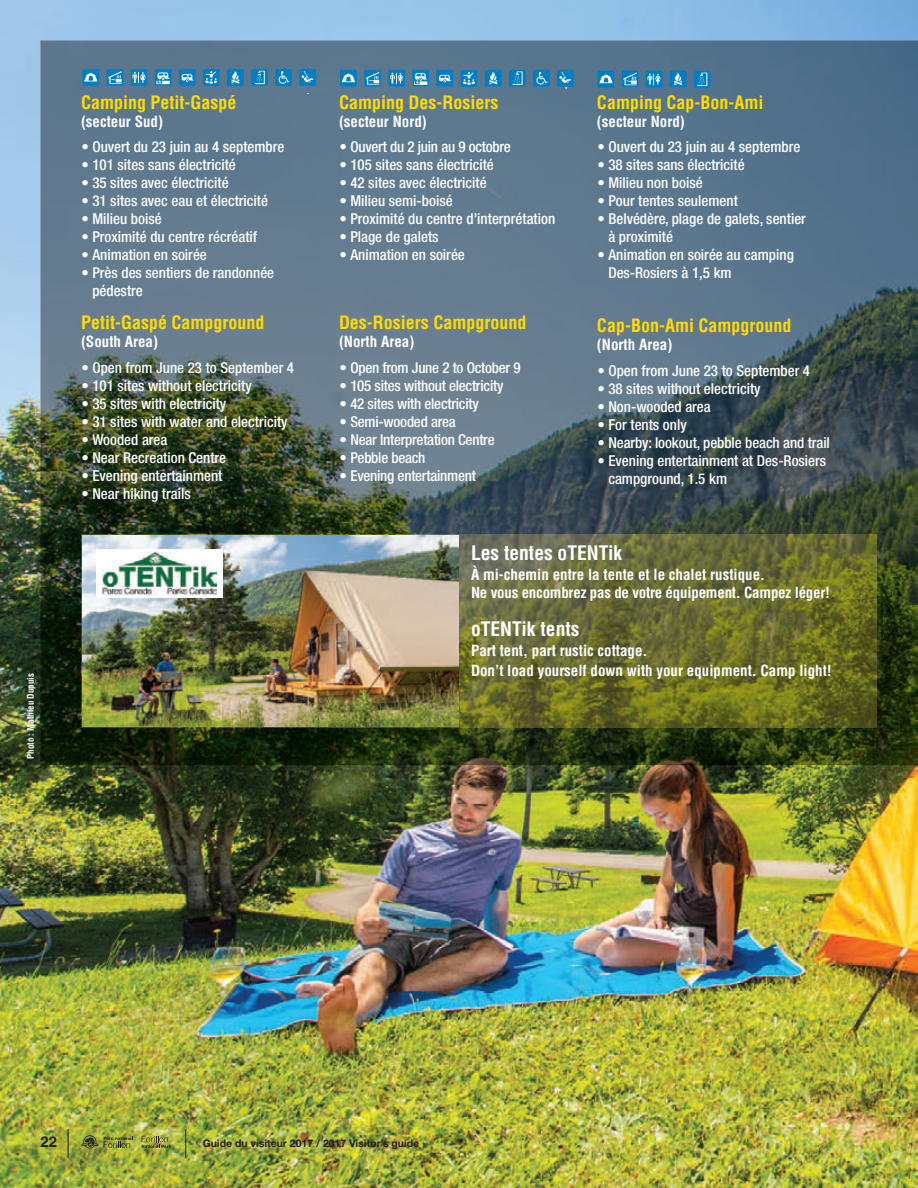
<style>
.page{position:relative;width:918px;height:1188px;background:#fff}
.page>*{position:absolute;margin:0;border:0;box-sizing:border-box;transform-origin:0 0}
.t1{font:700 condensed 19.5px "Helvetica LT Std";color:#fff}
.t2{font:700 condensed 18px "Helvetica LT Std";color:#ffdb01}
.t3{font:500 condensed 15px/18px "Helvetica Neue";color:#fff}
.t4{font:700 condensed 15px/18px "Helvetica LT Std";color:#fff}
.t5{font:700 15px "Helvetica LT Std";color:#231f20}
.t6{font:700 10.5px "Helvetica Neue";color:#231f20}
.t7{font:700 condensed 9px "Helvetica LT Std";color:#fff}
</style>
<div class="page">
<img style="left:0;top:0;width:918px;height:1188px">
<img style="left:40px;top:40px;width:878px;height:725px">
<img style="left:81px;top:534px;width:795px;height:194px">
<div style="left:131px;top:69px;width:16px;height:17px;background:#007ec5;border-radius:2px"></div>
<svg style="left:133px;top:72px;width:13px;height:11px"></svg>
<div style="left:275px;top:69px;width:17px;height:17px;background:#007ec5;border-radius:2px"></div>
<svg style="left:278px;top:71px;width:12px;height:13px"></svg>
<svg style="left:251px;top:69px;width:17px;height:17px"></svg>
<svg style="left:255px;top:71px;width:10px;height:13px"></svg>
<svg style="left:155px;top:69px;width:16px;height:17px"></svg>
<svg style="left:156px;top:72px;width:14px;height:12px"></svg>
<div style="left:227px;top:69px;width:17px;height:17px;background:#007ec5;border-radius:2px"></div>
<svg style="left:231px;top:71px;width:8px;height:13px"></svg>
<div style="left:203px;top:69px;width:17px;height:17px;background:#007ec5;border-radius:2px"></div>
<svg style="left:205px;top:71px;width:12px;height:13px"></svg>
<div style="left:82px;top:69px;width:17px;height:17px;background:#007ec5;border-radius:2px"></div>
<svg style="left:84px;top:73px;width:14px;height:8px"></svg>
<div style="left:299px;top:69px;width:17px;height:17px;background:#007ec5;border-radius:2px"></div>
<svg style="left:301px;top:71px;width:12px;height:12px"></svg>
<div style="left:179px;top:69px;width:17px;height:17px;background:#007ec5;border-radius:2px"></div>
<svg style="left:182px;top:74px;width:12px;height:8px"></svg>
<div style="left:107px;top:69px;width:16px;height:17px;background:#007ec5;border-radius:2px"></div>
<svg style="left:108px;top:71px;width:14px;height:13px"></svg>
<div style="left:461px;top:70px;width:16px;height:17px;background:#007ec5;border-radius:2px"></div>
<svg style="left:463px;top:72px;width:12px;height:13px"></svg>
<div style="left:388px;top:70px;width:17px;height:17px;background:#007ec5;border-radius:2px"></div>
<svg style="left:390px;top:73px;width:13px;height:11px"></svg>
<div style="left:533px;top:70px;width:17px;height:17px;background:#007ec5;border-radius:2px"></div>
<svg style="left:536px;top:72px;width:12px;height:13px"></svg>
<div style="left:509px;top:70px;width:17px;height:17px;background:#007ec5;border-radius:2px"></div>
<svg style="left:513px;top:71px;width:10px;height:14px"></svg>
<div style="left:412px;top:70px;width:17px;height:17px;background:#007ec5;border-radius:2px"></div>
<svg style="left:414px;top:73px;width:13px;height:12px"></svg>
<div style="left:485px;top:70px;width:17px;height:17px;background:#007ec5;border-radius:2px"></div>
<svg style="left:489px;top:72px;width:8px;height:12px"></svg>
<div style="left:340px;top:70px;width:17px;height:17px;background:#007ec5;border-radius:2px"></div>
<svg style="left:342px;top:73px;width:13px;height:9px"></svg>
<div style="left:557px;top:70px;width:17px;height:17px;background:#007ec5;border-radius:2px"></div>
<svg style="left:559px;top:72px;width:12px;height:17px"></svg>
<div style="left:436px;top:70px;width:17px;height:17px;background:#007ec5;border-radius:2px"></div>
<svg style="left:439px;top:75px;width:12px;height:7px"></svg>
<div style="left:364px;top:70px;width:17px;height:17px;background:#007ec5;border-radius:2px"></div>
<svg style="left:366px;top:72px;width:13px;height:13px"></svg>
<svg style="left:694px;top:71px;width:16px;height:17px"></svg>
<svg style="left:697px;top:73px;width:10px;height:13px"></svg>
<div style="left:670px;top:71px;width:16px;height:16px;background:#007ec5;border-radius:2px"></div>
<svg style="left:674px;top:73px;width:8px;height:12px"></svg>
<svg style="left:646px;top:71px;width:16px;height:16px"></svg>
<svg style="left:648px;top:74px;width:13px;height:11px"></svg>
<svg style="left:598px;top:71px;width:16px;height:17px"></svg>
<svg style="left:599px;top:74px;width:14px;height:9px"></svg>
<svg style="left:622px;top:70px;width:16px;height:17px"></svg>
<svg style="left:623px;top:72px;width:14px;height:13px"></svg>
<svg style="left:142px;top:1136px;width:29px;height:12px"></svg>
<svg style="left:81px;top:1135px;width:52px;height:13px"></svg>
<svg style="left:68px;top:1129px;width:1px;height:29px"></svg>
<svg style="left:185px;top:1129px;width:1px;height:29px"></svg>
<img style="left:82px;top:536px;width:377px;height:191px">
<div style="left:96px;top:549px;width:127px;height:49px;background:#fff"></div>
<img style="left:103px;top:552px;width:113px;height:44px">
<p class="t7" style="left:27px;top:759px;width:87px;rotate:-90deg">Photo : Mathieu Dupuis</p>
<p class="t2" style="left:81px;top:95px;width:157px">Camping Petit-Gaspé</p>
<p class="t4" style="left:81px;top:114px;width:84px">(secteur Sud)</p>
<p class="t3" style="left:82px;top:139px;width:204px">• Ouvert du 23 juin au 4 septembre</p>
<p class="t3" style="left:82px;top:157px;width:156px">• 101 sites sans électricité</p>
<p class="t3" style="left:82px;top:175px;width:149px">• 35 sites avec électricité</p>
<p class="t3" style="left:82px;top:193px;width:188px">• 31 sites avec eau et électricité</p>
<p class="t3" style="left:82px;top:211px;width:82px">• Milieu boisé</p>
<p class="t3" style="left:82px;top:229px;width:177px">• Proximité du centre récréatif</p>
<p class="t3" style="left:82px;top:247px;width:127px">• Animation en soirée</p>
<p class="t3" style="left:92px;top:265px;width:183px;text-indent:-11px">• Près des sentiers de randonnée pédestre</p>
<p class="t2" style="left:81px;top:316px;width:185px">Petit-Gaspé Campground</p>
<p class="t4" style="left:81px;top:334px;width:79px">(South Area)</p>
<p class="t3" style="left:82px;top:360px;width:214px">• Open from June 23 to September 4</p>
<p class="t3" style="left:82px;top:378px;width:172px">• 101 sites without electricity</p>
<p class="t3" style="left:82px;top:396px;width:146px">• 35 sites with electricity</p>
<p class="t3" style="left:82px;top:414px;width:208px">• 31 sites with water and electricity</p>
<p class="t3" style="left:82px;top:432px;width:87px">• Wooded area</p>
<p class="t3" style="left:82px;top:450px;width:146px">• Near Recreation Centre</p>
<p class="t3" style="left:82px;top:468px;width:142px">• Evening entertainment</p>
<p class="t3" style="left:82px;top:486px;width:111px">• Near hiking trails</p>
<p class="t2" style="left:339px;top:95px;width:161px">Camping Des-Rosiers</p>
<p class="t4" style="left:339px;top:114px;width:89px">(secteur Nord)</p>
<p class="t3" style="left:340px;top:139px;width:173px">• Ouvert du 2 juin au 9 octobre</p>
<p class="t3" style="left:340px;top:157px;width:156px">• 105 sites sans électricité</p>
<p class="t3" style="left:340px;top:175px;width:149px">• 42 sites avec électricité</p>
<p class="t3" style="left:340px;top:193px;width:115px">• Milieu semi-boisé</p>
<p class="t3" style="left:340px;top:211px;width:217px">• Proximité du centre d’interprétation</p>
<p class="t3" style="left:340px;top:229px;width:101px">• Plage de galets</p>
<p class="t3" style="left:340px;top:247px;width:127px">• Animation en soirée</p>
<p class="t2" style="left:339px;top:316px;width:189px">Des-Rosiers Campground</p>
<p class="t4" style="left:339px;top:334px;width:77px">(North Area)</p>
<p class="t3" style="left:340px;top:360px;width:183px">• Open from June 2 to October 9</p>
<p class="t3" style="left:340px;top:378px;width:165px">• 105 sites without electricity</p>
<p class="t3" style="left:340px;top:396px;width:141px">• 42 sites with electricity</p>
<p class="t3" style="left:340px;top:414px;width:118px">• Semi-wooded area</p>
<p class="t3" style="left:340px;top:432px;width:157px">• Near Interpretation Centre</p>
<p class="t3" style="left:340px;top:450px;width:87px">• Pebble beach</p>
<p class="t3" style="left:340px;top:468px;width:138px">• Evening entertainment</p>
<p class="t2" style="left:597px;top:95px;width:168px">Camping Cap-Bon-Ami</p>
<p class="t4" style="left:597px;top:114px;width:89px">(secteur Nord)</p>
<p class="t3" style="left:598px;top:139px;width:204px">• Ouvert du 23 juin au 4 septembre</p>
<p class="t3" style="left:598px;top:157px;width:149px">• 38 sites sans électricité</p>
<p class="t3" style="left:598px;top:175px;width:107px">• Milieu non boisé</p>
<p class="t3" style="left:598px;top:193px;width:142px">• Pour tentes seulement</p>
<p class="t3" style="left:608px;top:211px;width:199px;text-indent:-11px">• Belvédère, plage de galets, sentier à proximité</p>
<p class="t3" style="left:608px;top:247px;width:187px;text-indent:-11px">• Animation en soirée au camping<br>Des-Rosiers à 1,5 km</p>
<p class="t2" style="left:597px;top:319px;width:196px">Cap-Bon-Ami Campground</p>
<p class="t4" style="left:597px;top:337px;width:77px">(North Area)</p>
<p class="t3" style="left:598px;top:363px;width:214px">• Open from June 23 to September 4</p>
<p class="t3" style="left:598px;top:381px;width:165px">• 38 sites without electricity</p>
<p class="t3" style="left:598px;top:399px;width:115px">• Non-wooded area</p>
<p class="t3" style="left:598px;top:417px;width:91px">• For tents only</p>
<p class="t3" style="left:598px;top:435px;width:234px">• Nearby: lookout, pebble beach and trail</p>
<p class="t3" style="left:608px;top:453px;width:220px;text-indent:-11px">• Evening entertainment at Des-Rosiers campground, 1.5 km</p>
<h1 class="t1" style="left:471px;top:546px;width:153px">Les tentes oTENTik</h1>
<p class="t4" style="left:471px;top:567px;width:361px">À mi-chemin entre la tente et le chalet rustique.<br>Ne vous encombrez pas de votre équipement. Campez léger!</p>
<h1 class="t1" style="left:471px;top:622px;width:110px">oTENTik tents</h1>
<p class="t4" style="left:471px;top:642px;width:362px;line-height:20px">Part tent, part rustic cottage.<br>Don’t load yourself down with your equipment. Camp light!</p>
<p class="t5" style="left:41px;top:1136px;width:18px">22</p>
<p class="t6" style="left:203px;top:1139px;width:218px">Guide du visiteur 2017 / 2017 Visitor’s guide</p>
</div>
